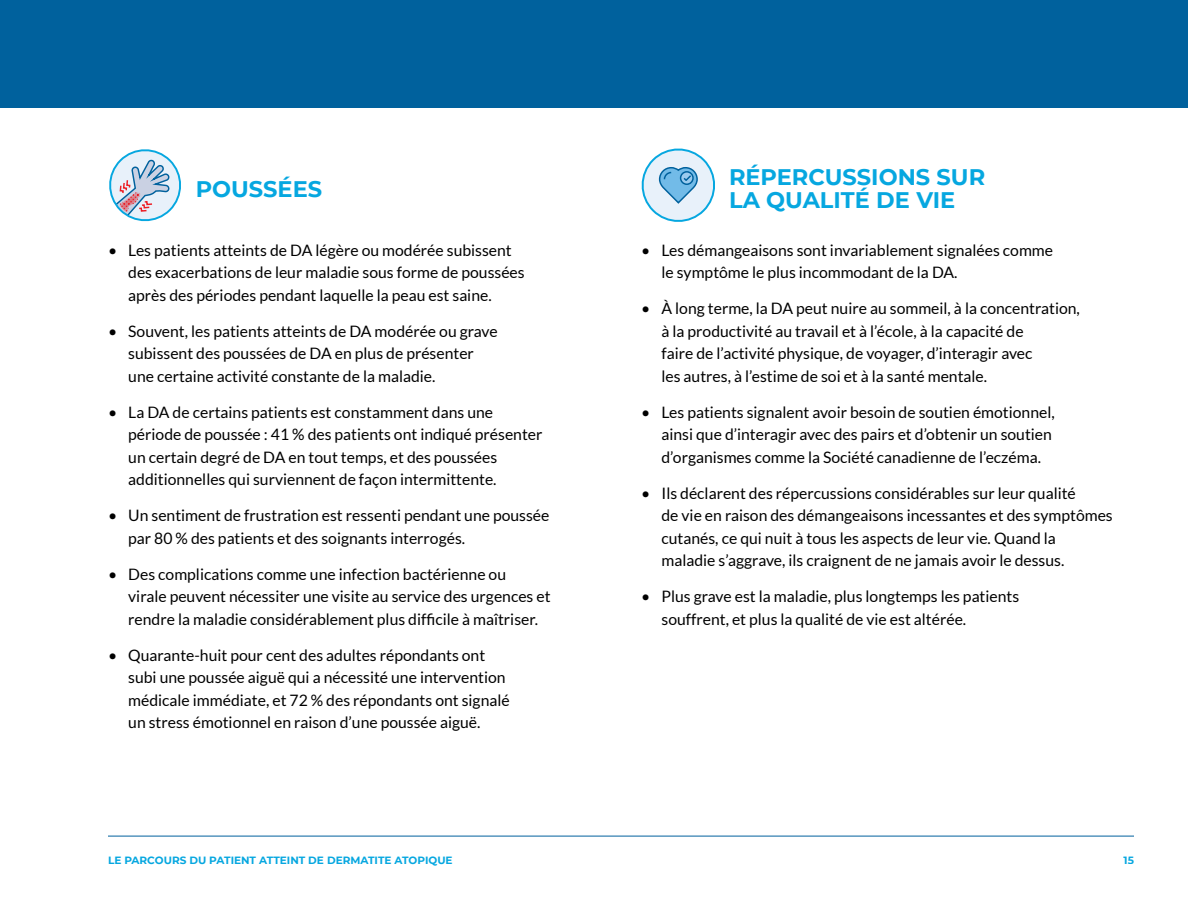
<style>
.page{position:relative;width:1188px;height:918px;background:#fff}
.page>*{position:absolute;margin:0;border:0;box-sizing:border-box;transform-origin:0 0}
.t1{font:700 22.5px/22.5px "Montserrat";color:#06a7e0}
.t2{font:15.75px/22.5px "Lato";color:#000}
.t3{font:700 10.5px "Montserrat";color:#06a7e0}
</style>
<div class="page">
<div style="left:0;top:0;width:1188px;height:108px;background:#00619d"></div>
<svg style="left:109px;top:149px;width:72px;height:72px"></svg>
<svg style="left:642px;top:148px;width:73px;height:74px"></svg>
<hr style="left:108px;top:836px;width:1026px;height:1px;background:#00619d">
<h1 class="t1" style="left:196px;top:176px;width:128px">POUSSÉES</h1>
<h1 class="t1" style="left:729px;top:165px;width:258px">RÉPERCUSSIONS SUR<br>LA QUALITÉ DE VIE</h1>
<p class="t2" style="left:128px;top:239px;width:398px;text-indent:-20px">• Les patients atteints de DA légère ou modérée subissent des exacerbations de leur maladie sous forme de poussées après des périodes pendant laquelle la peau est saine.</p>
<p class="t2" style="left:128px;top:320px;width:371px;text-indent:-20px">• Souvent, les patients atteints de DA modérée ou grave subissent des poussées de DA en plus de présenter une certaine activité constante de la maladie.</p>
<p class="t2" style="left:128px;top:401px;width:416px;text-indent:-20px">• La DA de certains patients est constamment dans une période de poussée : 41 % des patients ont indiqué présenter un certain degré de DA en tout temps, et des poussées additionnelles qui surviennent de façon intermittente.</p>
<p class="t2" style="left:128px;top:504px;width:423px;text-indent:-20px">• Un sentiment de frustration est ressenti pendant une poussée par 80 % des patients et des soignants interrogés.</p>
<p class="t2" style="left:128px;top:563px;width:424px;text-indent:-20px">• Des complications comme une infection bactérienne ou<br>virale peuvent nécessiter une visite au service des urgences et rendre la maladie considérablement plus difficile à maîtriser.</p>
<p class="t2" style="left:128px;top:644px;width:383px;text-indent:-20px">• Quarante-huit pour cent des adultes répondants ont subi une poussée aiguë qui a nécessité une intervention médicale immédiate, et 72 % des répondants ont signalé un stress émotionnel en raison d’une poussée aiguë.</p>
<p class="t2" style="left:662px;top:239px;width:393px;text-indent:-20px">• Les démangeaisons sont invariablement signalées comme le symptôme le plus incommodant de la DA.</p>
<p class="t2" style="left:662px;top:297px;width:420px;text-indent:-20px">• À long terme, la DA peut nuire au sommeil, à la concentration, à la productivité au travail et à l’école, à la capacité de<br>faire de l’activité physique, de voyager, d’interagir avec<br>les autres, à l’estime de soi et à la santé mentale.</p>
<p class="t2" style="left:662px;top:401px;width:395px;text-indent:-20px">• Les patients signalent avoir besoin de soutien émotionnel, ainsi que d’interagir avec des pairs et d’obtenir un soutien d’organismes comme la Société canadienne de l’eczéma.</p>
<p class="t2" style="left:662px;top:482px;width:453px;text-indent:-20px">• Ils déclarent des répercussions considérables sur leur qualité<br>de vie en raison des démangeaisons incessantes et des symptômes cutanés, ce qui nuit à tous les aspects de leur vie. Quand la maladie s’aggrave, ils craignent de ne jamais avoir le dessus.</p>
<p class="t2" style="left:662px;top:585px;width:359px;text-indent:-20px">• Plus grave est la maladie, plus longtemps les patients souffrent, et plus la qualité de vie est altérée.</p>
<p class="t3" style="left:108px;top:852px;width:346px">LE PARCOURS DU PATIENT ATTEINT DE DERMATITE ATOPIQUE</p>
<p class="t3" style="left:1124px;top:853px;width:12px">15</p>
</div>
